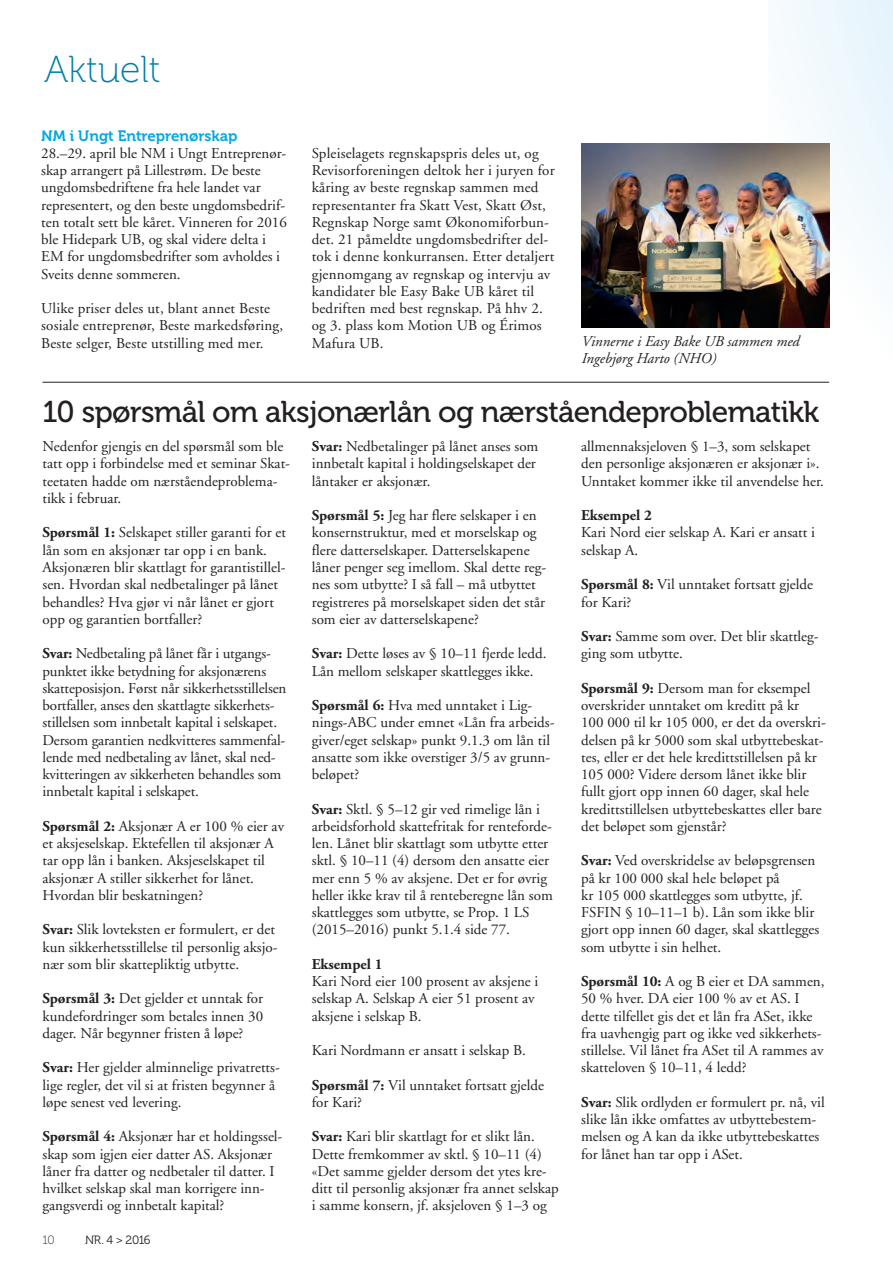
<style>
.page{position:relative;width:893px;height:1263px;background:#fff}
.page>*{position:absolute;margin:0;border:0;box-sizing:border-box;transform-origin:0 0}
.t1{font:37.5px "Museo 100";color:#007ea6}
.t2{font:30px "Museo 500";letter-spacing:-.02em;color:#231f20}
.t3{font:15px/17.2px "Adobe Garamond";color:#231f20}
.t4{font:italic 15px/17.2px "Adobe Garamond";color:#231f20}
.t5{font:15px "Museo 700";color:#00a9e2}
.t6{font:700 15px "Adobe Garamond";color:#231f20}
.t7{font:12px "Museo 300";letter-spacing:-.035em;color:#231f20}
.t8{font:12px "Museo 100";color:#231f20}
.s1{font-weight:700}
</style>
<div class="page">
<div style="left:768px;top:0;width:125px;height:709px;background:linear-gradient(to bottom,#f0f8fd,#fff)"></div>
<img style="left:581px;top:143px;width:248px;height:184px">
<hr style="left:43px;top:382px;width:786px;height:1px;background:#231f20">
<h1 class="t1" style="left:44px;top:49px;width:118px">Aktuelt</h1>
<p class="t5" style="left:41px;top:127px;width:198px">NM i Ungt Entreprenørskap</p>
<p class="t3" style="left:41px;top:145px;width:247px">28.–29. april ble NM i Ungt Entreprenør&shy;skap arrangert på Lillestrøm. De beste ungdomsbedriftene fra hele landet var representert, og den beste ungdomsbedrif&shy;ten totalt sett ble kåret. Vinneren for 2016 ble Hidepark UB, og skal videre delta i EM for ungdomsbedrifter som avholdes i Sveits denne sommeren.</p>
<p class="t3" style="left:41px;top:300px;width:243px">Ulike priser deles ut, blant annet Beste sosiale entreprenør, Beste markedsføring,<br>Beste selger, Beste utstilling med mer.</p>
<p class="t3" style="left:312px;top:145px;width:244px">Spleiselagets regnskapspris deles ut, og Revisorforeningen deltok her i juryen for kåring av beste regnskap sammen med representanter fra Skatt Vest, Skatt Øst, Regnskap Norge samt Økonomiforbun&shy;det. 21 påmeldte ungdomsbedrifter del&shy;tok i denne konkurransen. Etter detaljert gjennomgang av regnskap og intervju av kandidater ble Easy Bake UB kåret til bedriften med best regnskap. På hhv 2. og 3. plass kom Motion UB og Érimos Mafura UB.</p>
<p class="t4" style="left:581px;top:333px;width:219px">Vinnerne i Easy Bake UB sammen med<br>Ingebjørg Harto (NHO)</p>
<h2 class="t2" style="left:43px;top:395px;width:778px">10 spørsmål om aksjonærlån og nærståendeproblematikk</h2>
<p class="t3" style="left:312px;top:438px;width:228px"><span class="s1">Svar:</span> Nedbetalinger på lånet anses som innbetalt kapital i holdingselskapet der låntaker er aksjonær.</p>
<p class="t3" style="left:312px;top:507px;width:236px"><span class="s1">Spørsmål 5:</span> Jeg har flere selskaper i en konsernstruktur, med et morselskap og flere datterselskaper. Datterselskapene låner penger seg imellom. Skal dette reg&shy;nes som utbytte? I så fall – må utbyttet registreres på morselskapet siden det står som eier av datterselskapene?</p>
<p class="t3" style="left:312px;top:645px;width:236px"><span class="s1">Svar:</span> Dette løses av § 10–11 fjerde ledd.<br>Lån mellom selskaper skattlegges ikke.</p>
<p class="t3" style="left:312px;top:697px;width:244px"><span class="s1">Spørsmål 6:</span> Hva med unntaket i Lig&shy;nings-ABC under emnet «Lån fra arbeids&shy;giver/eget selskap» punkt 9.1.3 om lån til ansatte som ikke overstiger 3/5 av grunn&shy;beløpet?</p>
<p class="t3" style="left:312px;top:800px;width:242px"><span class="s1">Svar:</span> Sktl. § 5–12 gir ved rimelige lån i arbeidsforhold skattefritak for renteforde&shy;len. Lånet blir skattlagt som utbytte etter sktl. § 10–11 (4) dersom den ansatte eier mer enn 5 % av aksjene. Det er for øvrig heller ikke krav til å renteberegne lån som skattlegges som utbytte, se Prop. 1 LS (2015–2016) punkt 5.1.4 side 77.</p>
<p class="t6" style="left:312px;top:956px;width:72px">Eksempel 1</p>
<p class="t3" style="left:312px;top:973px;width:228px">Kari Nord eier 100 prosent av aksjene i selskap A. Selskap A eier 51 prosent av aksjene i selskap B.</p>
<p class="t3" style="left:312px;top:1042px;width:216px">Kari Nordmann er ansatt i selskap B.</p>
<p class="t3" style="left:312px;top:1076px;width:234px"><span class="s1">Spørsmål 7:</span> Vil unntaket fortsatt gjelde for Kari?</p>
<p class="t3" style="left:312px;top:1128px;width:248px"><span class="s1">Svar:</span> Kari blir skattlagt for et slikt lån.<br>Dette fremkommer av sktl. § 10–11 (4) «Det samme gjelder dersom det ytes kre&shy;ditt til personlig aksjonær fra annet selskap i samme konsern, jf. aksjeloven § 1–3 og</p>
<p class="t3" style="left:43px;top:438px;width:249px">Nedenfor gjengis en del spørsmål som ble tatt opp i forbindelse med et seminar Skat&shy;teetaten hadde om nærståendeproblema&shy;tikk i februar.</p>
<p class="t3" style="left:43px;top:524px;width:245px"><span class="s1">Spørsmål 1:</span> Selskapet stiller garanti for et lån som en aksjonær tar opp i en bank.<br>Aksjonæren blir skattlagt for garantistillel&shy;sen. Hvordan skal nedbetalinger på lånet behandles? Hva gjør vi når lånet er gjort opp og garantien bortfaller?</p>
<p class="t3" style="left:43px;top:645px;width:245px"><span class="s1">Svar:</span> Nedbetaling på lånet får i utgangs&shy;punktet ikke betydning for aksjonærens skatteposisjon. Først når sikkerhetsstillelsen bortfaller, anses den skattlagte sikkerhets&shy;stillelsen som innbetalt kapital i selskapet.<br>Dersom garantien nedkvitteres sammenfal&shy;lende med nedbetaling av lånet, skal ned&shy;kvitteringen av sikkerheten behandles som innbetalt kapital i selskapet.</p>
<p class="t3" style="left:43px;top:818px;width:243px"><span class="s1">Spørsmål 2:</span> Aksjonær A er 100 % eier av et aksjeselskap. Ektefellen til aksjonær A tar opp lån i banken. Aksjeselskapet til aksjonær A stiller sikkerhet for lånet.<br>Hvordan blir beskatningen?</p>
<p class="t3" style="left:43px;top:921px;width:237px"><span class="s1">Svar:</span> Slik lovteksten er formulert, er det kun sikkerhetsstillelse til personlig aksjo&shy;nær som blir skattepliktig utbytte.</p>
<p class="t3" style="left:43px;top:990px;width:222px;text-align:justify"><span class="s1">Spørsmål 3:</span> Det gjelder et unntak for kundefordringer som betales innen 30 dager. Når begynner fristen å løpe?</p>
<p class="t3" style="left:43px;top:1059px;width:239px"><span class="s1">Svar:</span> Her gjelder alminnelige privatretts&shy;lige regler, det vil si at fristen begynner å løpe senest ved levering.</p>
<p class="t3" style="left:43px;top:1128px;width:241px"><span class="s1">Spørsmål 4:</span> Aksjonær har et holdingssel&shy;skap som igjen eier datter AS. Aksjonær låner fra datter og nedbetaler til datter. I hvilket selskap skal man korrigere inn&shy;gangsverdi og innbetalt kapital?</p>
<p class="t3" style="left:581px;top:438px;width:244px">allmennaksjeloven § 1–3, som selskapet den personlige aksjonæren er aksjonær i».<br>Unntaket kommer ikke til anvendelse her.</p>
<p class="t6" style="left:581px;top:507px;width:72px">Eksempel 2</p>
<p class="t3" style="left:581px;top:524px;width:235px">Kari Nord eier selskap A. Kari er ansatt i selskap A.</p>
<p class="t3" style="left:581px;top:576px;width:233px"><span class="s1">Spørsmål 8:</span> Vil unntaket fortsatt gjelde for Kari?</p>
<p class="t3" style="left:581px;top:628px;width:239px"><span class="s1">Svar:</span> Samme som over. Det blir skattleg&shy;ging som utbytte.</p>
<p class="t3" style="left:581px;top:680px;width:246px"><span class="s1">Spørsmål 9:</span> Dersom man for eksempel overskrider unntaket om kreditt på kr<br>100 000 til kr 105 000, er det da overskri&shy;delsen på kr 5000 som skal utbyttebeskat&shy;tes, eller er det hele kredittstillelsen på kr 105 000? Videre dersom lånet ikke blir fullt gjort opp innen 60 dager, skal hele kredittstillelsen utbyttebeskattes eller bare det beløpet som gjenstår?</p>
<p class="t3" style="left:581px;top:852px;width:240px"><span class="s1">Svar:</span> Ved overskridelse av beløpsgrensen på kr 100 000 skal hele beløpet på<br>kr 105 000 skattlegges som utbytte, jf.<br>FSFIN § 10–11–1 b). Lån som ikke blir gjort opp innen 60 dager, skal skattlegges som utbytte i sin helhet.</p>
<p class="t3" style="left:581px;top:973px;width:245px"><span class="s1">Spørsmål 10:</span> A og B eier et DA sammen, 50 % hver. DA eier 100 % av et AS. I dette tilfellet gis det et lån fra ASet, ikke fra uavhengig part og ikke ved sikkerhets&shy;stillelse. Vil lånet fra ASet til A rammes av skatteloven § 10–11, 4 ledd?</p>
<p class="t3" style="left:581px;top:1094px;width:245px"><span class="s1">Svar:</span> Slik ordlyden er formulert pr. nå, vil slike lån ikke omfattes av utbyttebestem&shy;melsen og A kan da ikke utbyttebeskattes for lånet han tar opp i ASet.</p>
<p class="t8" style="left:43px;top:1233px;width:14px">10</p>
<p class="t7" style="left:85px;top:1233px;width:67px">NR. 4 &gt; 2016</p>
</div>
